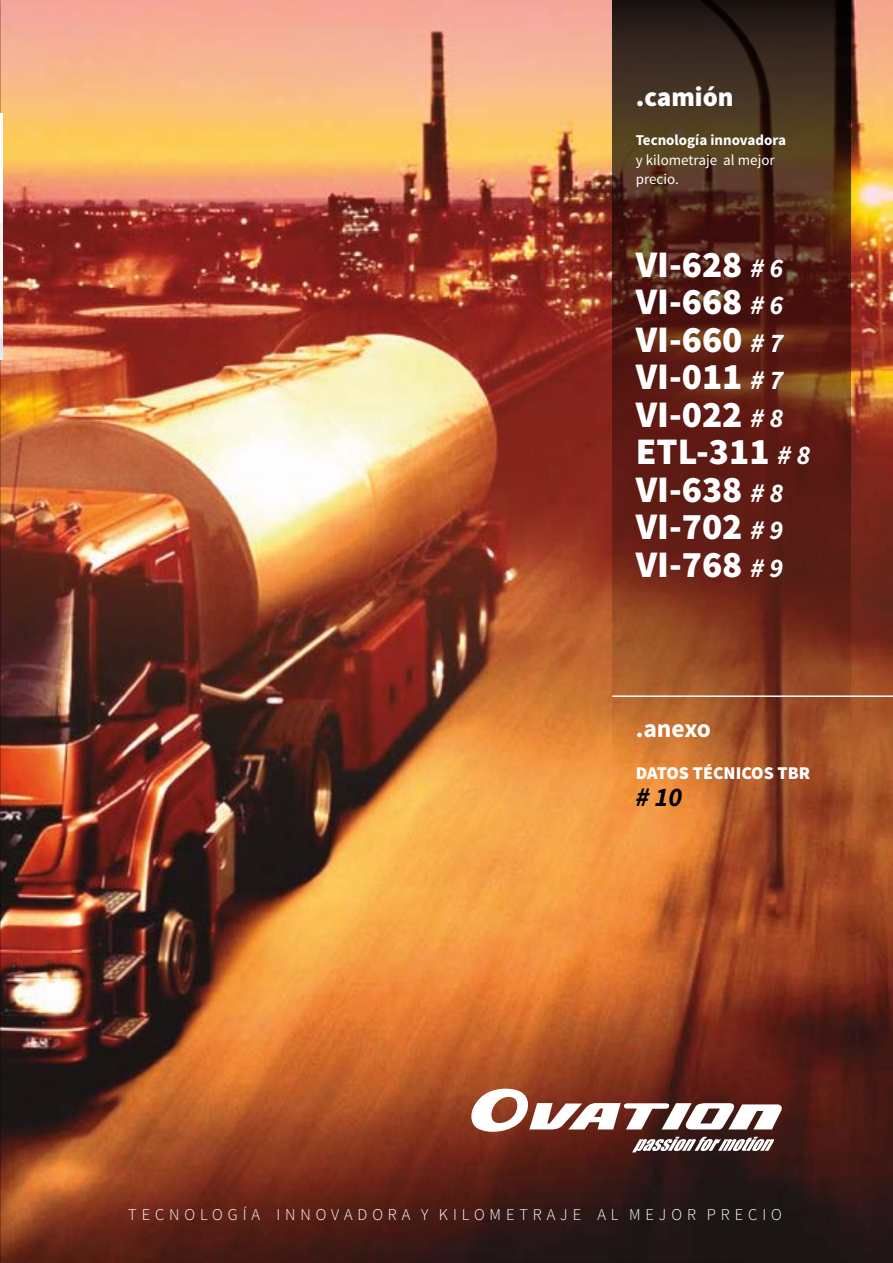
<style>
.page{position:relative;width:893px;height:1263px;background:#fff}
.page>*{position:absolute;margin:0;border:0;box-sizing:border-box;transform-origin:0 0}
.t1{font:900 37.5px/37.5px "Source Sans Pro";color:#fff}
.t2{font:900 27px "Source Sans Pro";color:#fff}
.t3{font:italic 700 27px "Source Sans Pro";color:#000}
.t4{font:700 25.5px "Source Sans Pro";letter-spacing:-.01em;color:#fff}
.t5{font:900 18px "Source Sans Pro";color:#fff}
.t6{font:300 16.5px "Source Sans Pro";letter-spacing:.3em;color:#fff}
.t7{font:15px/19.5px "Source Sans Pro";color:#fff}
.t8{font:700 15px "Source Sans Pro";color:#fff}
.s1{font-weight:700;font-style:italic;font-size:27px}
</style>
<div class="page">
<img style="left:0;top:0;width:893px;height:1263px">
<svg style="left:612px;top:0;width:238px;height:787px"></svg>
<svg style="left:468px;top:1086px;width:316px;height:66px"></svg>
<hr style="left:612px;top:695px;width:281px;height:2px;background:#fff">
<img style="left:0;top:114px;width:2px;height:245px">
<p class="t2" style="left:636px;top:80px;width:99px">.camión</p>
<p class="t8" style="left:636px;top:130px;width:152px">Tecnología innovadora</p>
<p class="t7" style="left:636px;top:150px;width:141px">y kilometraje al mejor precio.</p>
<p class="t1" style="left:636px;top:247px;width:176px">VI-628 <span class="s1"># 6<br></span>VI-668 <span class="s1"># 6<br></span>VI-660 <span class="s1"># 7<br></span>VI-011 <span class="s1"># 7<br></span>VI-022 <span class="s1"># 8<br></span>ETL-311 <span class="s1"># 8<br></span>VI-638 <span class="s1"># 8<br></span>VI-702 <span class="s1"># 9<br></span>VI-768 <span class="s1"># 9</span></p>
<p class="t4" style="left:636px;top:712px;width:77px">.anexo</p>
<p class="t5" style="left:636px;top:761px;width:176px">DATOS TÉCNICOS TBR</p>
<p class="t3" style="left:636px;top:780px;width:48px"># 10</p>
<p class="t6" style="left:128px;top:1205px;width:655px">TECNOLOGÍA INNOVADORA Y KILOMETRAJE AL MEJOR PRECIO</p>
</div>
